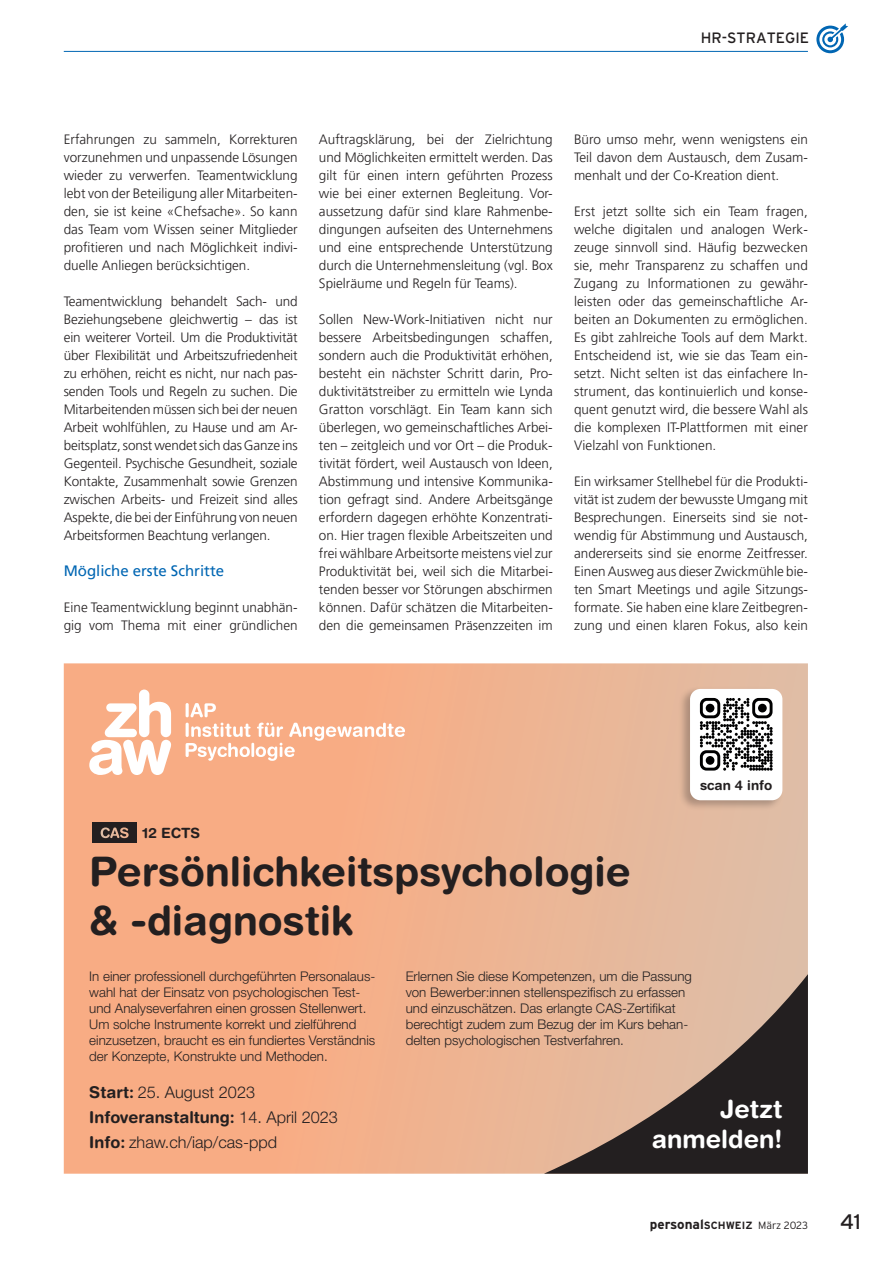
<style>
.page{position:relative;width:893px;height:1263px;background:#fff}
.page>*{position:absolute;margin:0;border:0;box-sizing:border-box;transform-origin:0 0}
.t1{font:700 40.8px/48.9px "Helvetica Rounded LT Pro";color:#231f20}
.t2{font:700 25.2px/30.2px "Helvetica Rounded LT Pro";color:#fff;text-align:right}
.t3{font:21px "Interstate";color:#231f20}
.t4{font:300 16.35px "Helvetica Neue LT Pro";color:#231f20}
.t5{font:700 16.35px "Helvetica Rounded LT Pro";color:#231f20}
.t6{font:15px "Frutiger LT Pro";color:#0166b3}
.t7{font:15px "Interstate";color:#231f20}
.t8{font:700 14.1px "Helvetica Rounded LT Pro";color:#231f20}
.t9{font:300 13.5px/18px "Frutiger LT Pro";color:#231f20;text-align:justify}
.t10{font:700 13.5px "Interstate";color:#231f20}
.t11{font:700 13.5px "Helvetica Rounded LT Pro";color:#231f20}
.t12{font:300 13.35px/16px "Helvetica Neue LT Pro";color:#231f20}
.s1{color:#fff}
.s2{font-family:"Helvetica Rounded LT Pro";font-weight:700}
.s3{font-family:"Helvetica Neue LT Pro";font-weight:300}
.s4{font-size:10.5px}
.s5{font-weight:300;font-size:10.5px}
</style>
<div class="page">
<svg style="left:816px;top:23px;width:32px;height:30px"></svg>
<hr style="left:64px;top:51px;width:744px;height:1px;background:#0166b3">
<svg style="left:64px;top:663px;width:744px;height:511px;background:#f1b18d"></svg>
<svg style="left:544px;top:974px;width:264px;height:200px;background:#94796a"></svg>
<svg style="left:186px;top:703px;width:219px;height:58px;background:#f8ba99"></svg>
<svg style="left:89px;top:689px;width:82px;height:86px"></svg>
<div style="left:92px;top:822px;width:45px;height:21px;background:#231f20"></div>
<div style="left:678px;top:686px;width:105px;height:125px;background:#231f20;opacity:.28"></div>
<div style="left:690px;top:689px;width:92px;height:111px;background:#fff;border-radius:10px"></div>
<svg style="left:700px;top:698px;width:73px;height:73px"></svg>
<div style="left:706px;top:704px;width:8px;height:8px;background:#000001;border-radius:50%"></div>
<div style="left:758px;top:704px;width:9px;height:8px;background:#000001;border-radius:50%"></div>
<div style="left:706px;top:756px;width:8px;height:9px;background:#000001;border-radius:50%"></div>
<p class="t7" style="left:701px;top:28px;width:110px">HR-STRATEGIE</p>
<p class="t9" style="left:64px;top:130px;width:235px">Erfahrungen zu sammeln, Korrekturen vorzunehmen und unpassende Lösungen wieder zu verwerfen. Teamentwicklung lebt von der Beteiligung aller Mitarbeiten&shy;den, sie ist keine «Chefsache». So kann das Team vom Wissen seiner Mitglieder profitieren und nach Möglichkeit indivi&shy;duelle Anliegen berücksichtigen.</p>
<p class="t9" style="left:64px;top:292px;width:235px">Teamentwicklung behandelt Sach- und Beziehungsebene gleichwertig – das ist ein weiterer Vorteil. Um die Produktivität über Flexibilität und Arbeitszufriedenheit zu erhöhen, reicht es nicht, nur nach pas&shy;senden Tools und Regeln zu suchen. Die Mitarbeitenden müssen sich bei der neuen Arbeit wohlfühlen, zu Hause und am Ar&shy;beitsplatz, sonst wendet sich das Ganze ins Gegenteil. Psychische Gesundheit, soziale Kontakte, Zusammenhalt sowie Grenzen zwischen Arbeits- und Freizeit sind alles Aspekte, die bei der Einführung von neuen Arbeitsformen Beachtung verlangen.</p>
<p class="t6" style="left:64px;top:562px;width:162px">Mögliche erste Schritte</p>
<p class="t9" style="left:64px;top:598px;width:235px">Eine Teamentwicklung beginnt unabhän&shy;gig vom Thema mit einer gründlichen</p>
<p class="t9" style="left:319px;top:130px;width:235px">Auftragsklärung, bei der Zielrichtung und Möglichkeiten ermittelt werden. Das gilt für einen intern geführten Prozess wie bei einer externen Begleitung. Vor&shy;aussetzung dafür sind klare Rahmenbe&shy;dingungen aufseiten des Unternehmens und eine entsprechende Unterstützung durch die Unternehmensleitung (vgl. Box Spielräume und Regeln für Teams).</p>
<p class="t9" style="left:319px;top:310px;width:235px">Sollen New-Work-Initiativen nicht nur bessere Arbeitsbedingungen schaffen, sondern auch die Produktivität erhöhen, besteht ein nächster Schritt darin, Pro&shy;duktivitätstreiber zu ermitteln wie Lynda Gratton vorschlägt. Ein Team kann sich überlegen, wo gemeinschaftliches Arbei&shy;ten – zeitgleich und vor Ort – die Produk&shy;tivität fördert, weil Austausch von Ideen, Abstimmung und intensive Kommunika&shy;tion gefragt sind. Andere Arbeitsgänge erfordern dagegen erhöhte Konzentrati&shy;on. Hier tragen flexible Arbeitszeiten und frei wählbare Arbeitsorte meistens viel zur Produktivität bei, weil sich die Mitarbei&shy;tenden besser vor Störungen abschirmen können. Dafür schätzen die Mitarbeiten&shy;den die gemeinsamen Präsenzzeiten im</p>
<p class="t9" style="left:574px;top:130px;width:235px">Büro umso mehr, wenn wenigstens ein Teil davon dem Austausch, dem Zusam&shy;menhalt und der Co-Kreation dient.</p>
<p class="t9" style="left:574px;top:202px;width:235px">Erst jetzt sollte sich ein Team fragen, welche digitalen und analogen Werk&shy;zeuge sinnvoll sind. Häufig bezwecken sie, mehr Transparenz zu schaffen und Zugang zu Informationen zu gewähr&shy;leisten oder das gemeinschaftliche Ar&shy;beiten an Dokumenten zu ermöglichen.<br>Es gibt zahlreiche Tools auf dem Markt.<br>Entscheidend ist, wie sie das Team ein&shy;setzt. Nicht selten ist das einfachere In&shy;strument, das kontinuierlich und konse&shy;quent genutzt wird, die bessere Wahl als die komplexen IT-Plattformen mit einer Vielzahl von Funktionen.</p>
<p class="t9" style="left:574px;top:472px;width:235px">Ein wirksamer Stellhebel für die Produkti&shy;vität ist zudem der bewusste Umgang mit Besprechungen. Einerseits sind sie not&shy;wendig für Abstimmung und Austausch, andererseits sind sie enorme Zeitfresser.<br>Einen Ausweg aus dieser Zwickmühle bie&shy;ten Smart Meetings und agile Sitzungs&shy;formate. Sie haben eine klare Zeitbegren&shy;zung und einen klaren Fokus, also kein</p>
<p class="t8" style="left:100px;top:824px;width:102px"><span class="s1">CAS</span> 12 ECTS</p>
<p class="t11" style="left:700px;top:777px;width:74px">scan 4 info</p>
<h1 class="t1" style="left:89px;top:847px;width:543px">Persönlichkeitspsychologie &amp; -diagnostik</h1>
<p class="t12" style="left:89px;top:968px;width:288px">In einer professionell durchgeführten Personalaus&shy;wahl hat der Einsatz von psychologischen Test&shy;und Analyseverfahren einen grossen Stellenwert.<br>Um solche Instrumente korrekt und zielführend einzusetzen, braucht es ein fundiertes Verständnis der Konzepte, Konstrukte und Methoden.</p>
<p class="t12" style="left:406px;top:968px;width:288px">Erlernen Sie diese Kompetenzen, um die Passung von Bewerber:innen stellenspezifisch zu erfassen und einzuschätzen. Das erlangte CAS-Zertifikat berechtigt zudem zum Bezug der im Kurs behan&shy;delten psychologischen Testverfahren.</p>
<p class="t4" style="left:89px;top:1082px;width:167px"><span class="s2">Start:</span> 25. August 2023</p>
<p class="t5" style="left:89px;top:1107px;width:250px">Infoveranstaltung: <span class="s3">14. April 2023</span></p>
<p class="t4" style="left:89px;top:1132px;width:189px"><span class="s2">Info:</span> zhaw.ch/iap/cas-ppd</p>
<h2 class="t2" style="left:652px;top:1093px;width:132px">Jetzt anmelden!</h2>
<p class="t10" style="left:650px;top:1216px;width:160px">personal<span class="s4">SCHWEIZ</span> <span class="s5">März 2023</span></p>
<h3 class="t3" style="left:840px;top:1209px;width:22px">41</h3>
</div>
